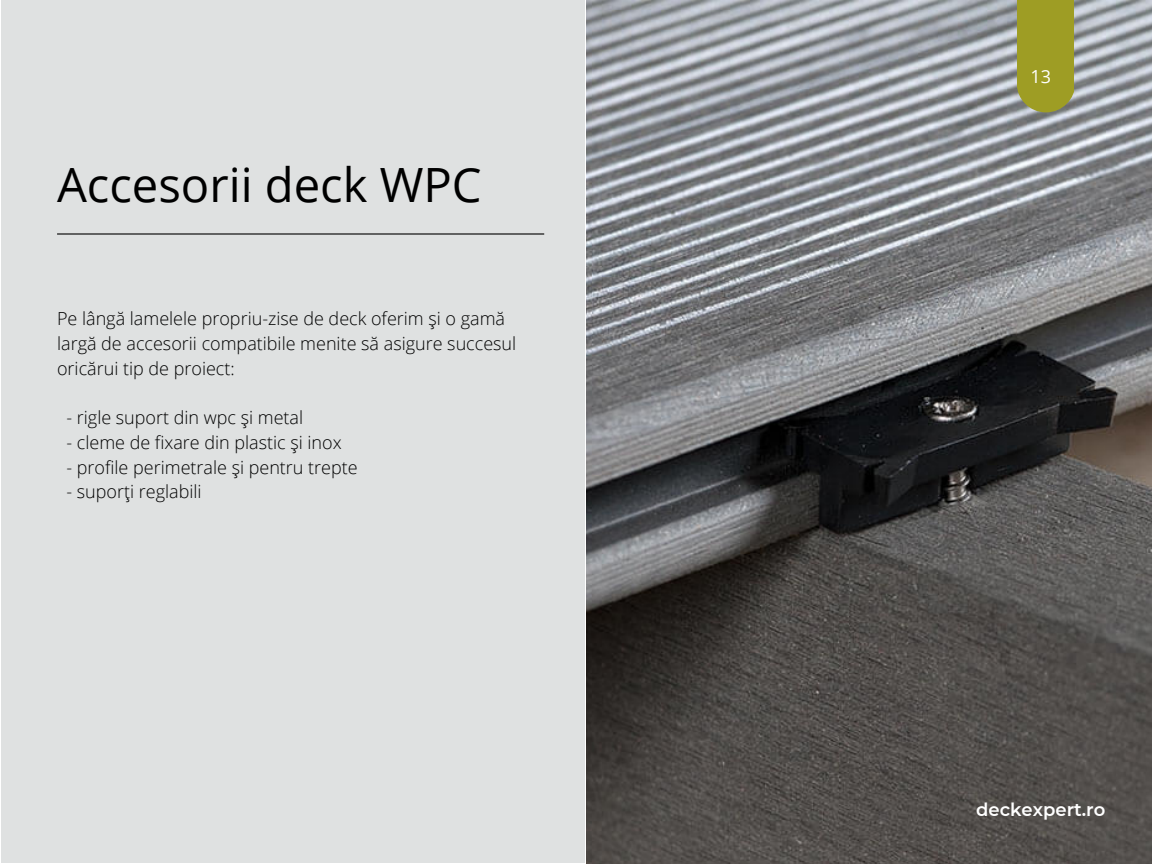
<style>
.page{position:relative;width:1152px;height:864px;background:#fff}
.page>*{position:absolute;margin:0;border:0;box-sizing:border-box;transform-origin:0 0}
.t1{font:47.25px "Open Sans";color:#000}
.t2{font:300 18px/24.8px "Open Sans";color:#000}
.t3{font:600 18px "Montserrat";color:#fff}
.t4{font:18px "Open Sans";color:#fff}
</style>
<div class="page">
<img style="left:586px;top:0;width:566px;height:864px">
<div style="left:2px;top:0;width:583px;height:863px;background:#dfe1e1"></div>
<div style="left:1017px;top:0;width:56px;height:112px;background:#9e9d24"></div>
<hr style="left:57px;top:233px;width:487px;height:2px;background:#000">
<h1 class="t1" style="left:57px;top:152px;width:426px">Accesorii deck WPC</h1>
<p class="t2" style="left:57px;top:306px;width:461px">Pe lângă lamelele propriu-zise de deck oferim și o gamă largă de accesorii compatibile menite să asigure succesul oricărui tip de proiect:</p>
<p class="t2" style="left:66px;top:405px;width:238px">- rigle suport din wpc și metal</p>
<p class="t2" style="left:66px;top:429px;width:277px">- cleme de fixare din plastic și inox</p>
<p class="t2" style="left:66px;top:454px;width:293px">- profile perimetrale și pentru trepte</p>
<p class="t2" style="left:66px;top:479px;width:137px">- suporți reglabili</p>
<p class="t4" style="left:1031px;top:63px;width:22px">13</p>
<p class="t3" style="left:976px;top:798px;width:131px">deckexpert.ro</p>
</div>
